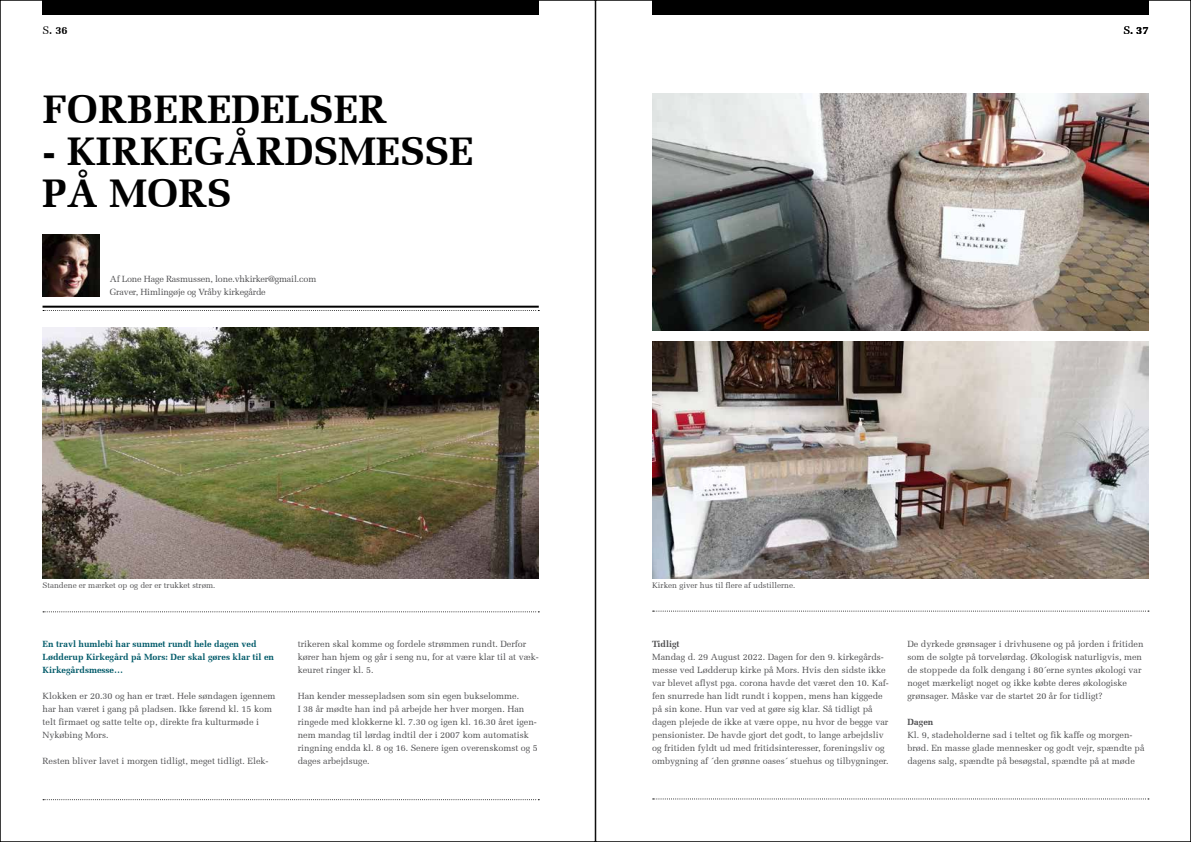
<style>
.page{position:relative;width:1191px;height:842px;background:#fff}
.page>*{position:absolute;margin:0;border:0;box-sizing:border-box;transform-origin:0 0}
.t1{font:700 40px/42px "Melior";color:#000}
.t2{font:700 11px "Melior";color:#000}
.t3{font:9px/13px "Melior";color:#4d4d4f}
.t4{font:700 9px/13px "Melior";color:#005a69}
.t5{font:9px/13px "Melior";letter-spacing:-.02em;color:#4d4d4f}
.t6{font:700 9px "Melior";color:#4d4d4f}
.t7{font:8px "Melior";color:#4d4d4f}
.s1{font-weight:400}
</style>
<div class="page">
<div style="left:43px;top:0;width:496px;height:14px;background:#000"></div>
<svg style="left:43px;top:799px;width:496px;height:1px"></svg>
<svg style="left:43px;top:611px;width:496px;height:1px"></svg>
<svg style="left:652px;top:798px;width:497px;height:1px"></svg>
<svg style="left:652px;top:611px;width:497px;height:1px"></svg>
<div style="left:652px;top:0;width:496px;height:14px;background:#000"></div>
<hr style="left:43px;top:306px;width:496px;height:2px;background:#000">
<svg style="left:43px;top:310px;width:496px;height:1px"></svg>
<img style="left:43px;top:327px;width:496px;height:252px">
<img style="left:652px;top:342px;width:496px;height:237px">
<img style="left:652px;top:94px;width:496px;height:237px">
<img style="left:43px;top:235px;width:56px;height:62px">
<p class="t2" style="left:43px;top:23px;width:27px"><span class="s1">S</span>. 36</p>
<p class="t2" style="left:1123px;top:23px;width:27px"><span class="s1">S</span>. 37</p>
<h1 class="t1" style="left:43px;top:89px;width:346px">FORBEREDELSER</h1>
<h1 class="t1" style="left:43px;top:131px;width:433px">- KIRKEGÅRDSMESSE<br>PÅ MORS</h1>
<p class="t5" style="left:110px;top:273px;width:208px">Af Lone Hage Rasmussen, lone.vhkirker@gmail.com<br>Graver, Himlingøje og Vråby kirkegårde</p>
<p class="t7" style="left:43px;top:581px;width:174px">Standene er mærket op og der er trukket strøm.</p>
<p class="t7" style="left:652px;top:581px;width:145px">Kirken giver hus til flere af udstillerne.</p>
<p class="t4" style="left:43px;top:637px;width:233px">En travl humlebi har summet rundt hele dagen ved<br>Lødderup Kirkegård på Mors: Der skal gøres klar til en<br>Kirkegårdsmesse…</p>
<p class="t3" style="left:43px;top:689px;width:235px">Klokken er 20.30 og han er træt. Hele søndagen igennem har han været i gang på pladsen. Ikke førend kl. 15 kom telt firmaet og satte telte op, direkte fra kulturmøde i Nykøbing Mors.</p>
<p class="t3" style="left:43px;top:754px;width:227px">Resten bliver lavet i morgen tidligt, meget tidligt. Elek-</p>
<p class="t3" style="left:298px;top:637px;width:242px">trikeren skal komme og fordele strømmen rundt. Derfor kører han hjem og går i seng nu, for at være klar til at væk&shy;keuret ringer kl. 5.</p>
<p class="t3" style="left:298px;top:689px;width:242px">Han kender messepladsen som sin egen bukselomme.<br>I 38 år mødte han ind på arbejde her hver morgen. Han ringede med klokkerne kl. 7.30 og igen kl. 16.30 året igen&shy;nem mandag til lørdag indtil der i 2007 kom automatisk ringning endda kl. 8 og 16. Senere igen overenskomst og 5 dages arbejdsuge.</p>
<p class="t6" style="left:652px;top:639px;width:29px">Tidligt</p>
<p class="t3" style="left:652px;top:650px;width:238px">Mandag d. 29 August 2022. Dagen for den 9. kirkegårds&shy;messe ved Lødderup kirke på Mors. Hvis den sidste ikke var blevet aflyst pga. corona havde det været den 10. Kaf&shy;fen snurrede han lidt rundt i koppen, mens han kiggede på sin kone. Hun var ved at gøre sig klar. Så tidligt på dagen plejede de ikke at være oppe, nu hvor de begge var pensionister. De havde gjort det godt, to lange arbejdsliv og fritiden fyldt ud med fritidsinteresser, foreningsliv og ombygning af ´den grønne oases´ stuehus og tilbygninger.</p>
<p class="t3" style="left:907px;top:637px;width:238px">De dyrkede grønsager i drivhusene og på jorden i fritiden som de solgte på torvelørdag. Økologisk naturligvis, men de stoppede da folk dengang i 80´erne syntes økologi var noget mærkeligt noget og ikke købte deres økologiske grønsager. Måske var de startet 20 år for tidligt?</p>
<p class="t6" style="left:907px;top:716px;width:28px">Dagen</p>
<p class="t3" style="left:907px;top:728px;width:239px">Kl. 9, stadeholderne sad i teltet og fik kaffe og morgen&shy;brød. En masse glade mennesker og godt vejr, spændte på dagens salg, spændte på besøgstal, spændte på at møde</p>
</div>
